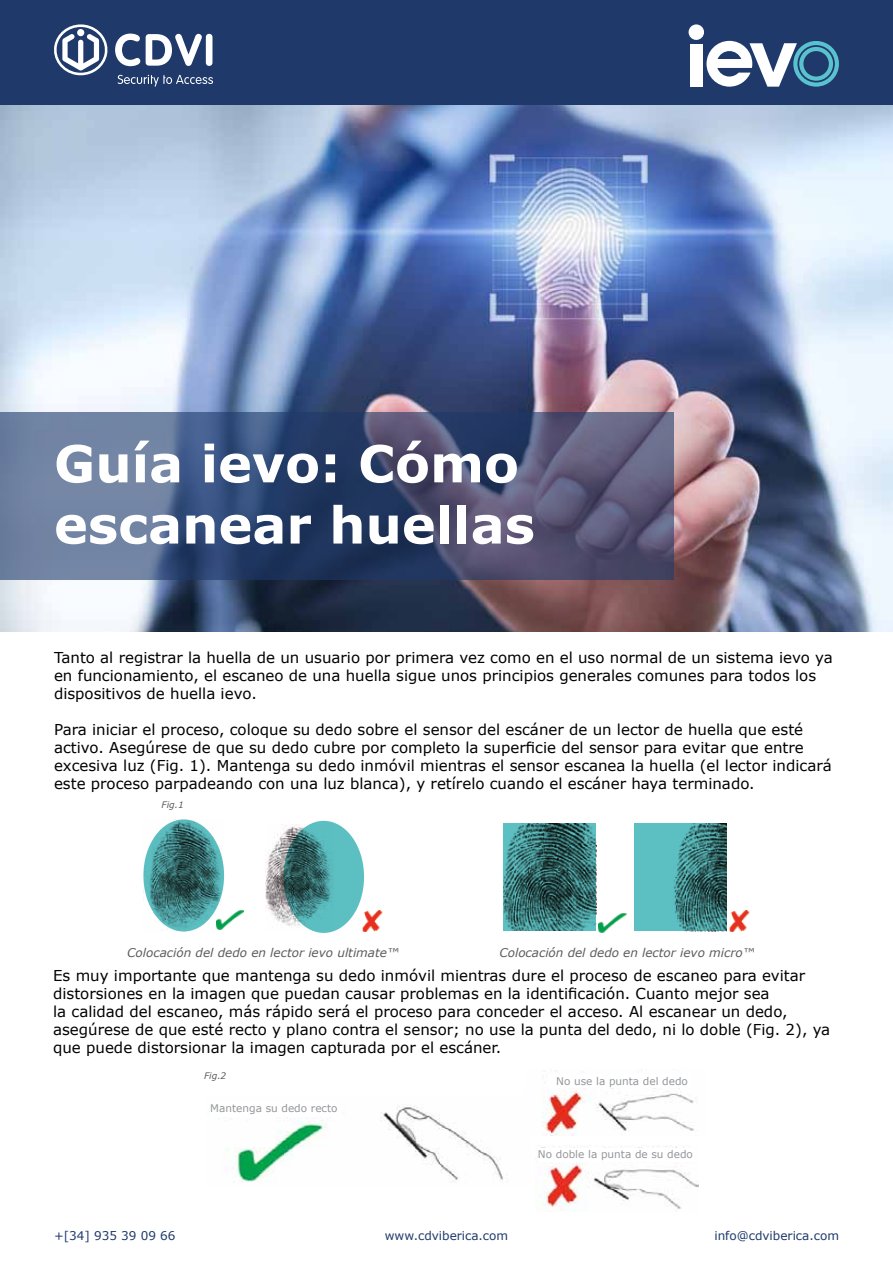
<style>
.page{position:relative;width:893px;height:1263px;background:#fff}
.page>*{position:absolute;margin:0;border:0;box-sizing:border-box;transform-origin:0 0}
.t1{font:700 51px/61.2px "Verdana";color:#fff}
.t2{font:15px/18px "Verdana";color:#000}
.t3{font:italic 12px "Verdana";color:#5c5c5b}
.t4{font:12px "Verdana";color:#1e396a}
.t5{font:10.5px "Verdana";color:#94969a}
.t6{font:italic 9px "Verdana";color:#5c5c5b}
</style>
<div class="page">
<img style="left:0;top:104px;width:893px;height:527px">
<div style="left:0;top:0;width:893px;height:104px;background:#1e396a"></div>
<svg style="left:54px;top:24px;width:54px;height:51px"></svg>
<svg style="left:118px;top:75px;width:95px;height:12px"></svg>
<svg style="left:115px;top:34px;width:25px;height:32px"></svg>
<svg style="left:146px;top:34px;width:56px;height:32px"></svg>
<div style="left:206px;top:34px;width:6px;height:32px;background:#fff;border-radius:3px"></div>
<div style="left:689px;top:24px;width:15px;height:16px;background:#fff;border-radius:50%"></div>
<div style="left:690px;top:44px;width:13px;height:43px;background:#fff"></div>
<svg style="left:706px;top:41px;width:133px;height:46px"></svg>
<svg style="left:0;top:412px;width:673px;height:168px;background:#4b577b"></svg>
<img style="left:535px;top:1146px;width:163px;height:65px">
<img style="left:226px;top:1104px;width:281px;height:79px">
<img style="left:542px;top:1069px;width:154px;height:67px">
<img style="left:224px;top:911px;width:20px;height:17px">
<img style="left:144px;top:821px;width:80px;height:110px">
<svg style="left:143px;top:819px;width:81px;height:112px;background:#418384"></svg>
<img style="left:356px;top:910px;width:27px;height:21px">
<img style="left:266px;top:824px;width:43px;height:105px">
<svg style="left:283px;top:821px;width:81px;height:112px;background:#4b999a"></svg>
<img style="left:598px;top:913px;width:28px;height:19px">
<img style="left:504px;top:823px;width:92px;height:108px">
<img style="left:723px;top:911px;width:27px;height:21px">
<div style="left:634px;top:824px;width:92px;height:107px;background:#5cbfc1"></div>
<img style="left:674px;top:824px;width:52px;height:107px">
<div style="left:210px;top:1102px;width:132px;height:14px;background:#fff"></div>
<div style="left:549px;top:1074px;width:143px;height:14px;background:#fff"></div>
<div style="left:538px;top:1148px;width:157px;height:14px;background:#fff"></div>
<h1 class="t1" style="left:54px;top:432px;width:482px">Guía ievo: Cómo escanear huellas</h1>
<p class="t2" style="left:54px;top:648px;width:780px">Tanto al registrar la huella de un usuario por primera vez como en el uso normal de un sistema ievo ya en funcionamiento, el escaneo de una huella sigue unos principios generales comunes para todos los dispositivos de huella ievo.</p>
<p class="t2" style="left:54px;top:720px;width:779px">Para iniciar el proceso, coloque su dedo sobre el sensor del escáner de un lector de huella que esté activo. Asegúrese de que su dedo cubre por completo la superficie del sensor para evitar que entre excesiva luz (Fig. 1). Mantenga su dedo inmóvil mientras el sensor escanea la huella (el lector indicará este proceso parpadeando con una luz blanca), y retírelo cuando el escáner haya terminado.</p>
<p class="t6" style="left:162px;top:799px;width:24px">Fig.1</p>
<p class="t3" style="left:127px;top:944px;width:273px">Colocación del dedo en lector ievo ultimate™</p>
<p class="t3" style="left:499px;top:944px;width:257px">Colocación del dedo en lector ievo micro™</p>
<p class="t2" style="left:53px;top:966px;width:779px">Es muy importante que mantenga su dedo inmóvil mientras dure el proceso de escaneo para evitar distorsiones en la imagen que puedan causar problemas en la identificación. Cuanto mejor sea<br>la calidad del escaneo, más rápido será el proceso para conceder el acceso. Al escanear un dedo, asegúrese de que esté recto y plano contra el sensor; no use la punta del dedo, ni lo doble (Fig. 2), ya que puede distorsionar la imagen capturada por el escáner.</p>
<p class="t6" style="left:204px;top:1069px;width:24px">Fig.2</p>
<p class="t5" style="left:210px;top:1101px;width:129px">Mantenga su dedo recto</p>
<p class="t5" style="left:556px;top:1073px;width:133px">No use la punta del dedo</p>
<p class="t5" style="left:538px;top:1147px;width:157px">No doble la punta de su dedo</p>
<p class="t4" style="left:54px;top:1227px;width:123px">+[34] 935 39 09 66</p>
<p class="t4" style="left:385px;top:1227px;width:125px">www.cdviberica.com</p>
<p class="t4" style="left:714px;top:1227px;width:126px">info@cdviberica.com</p>
</div>
